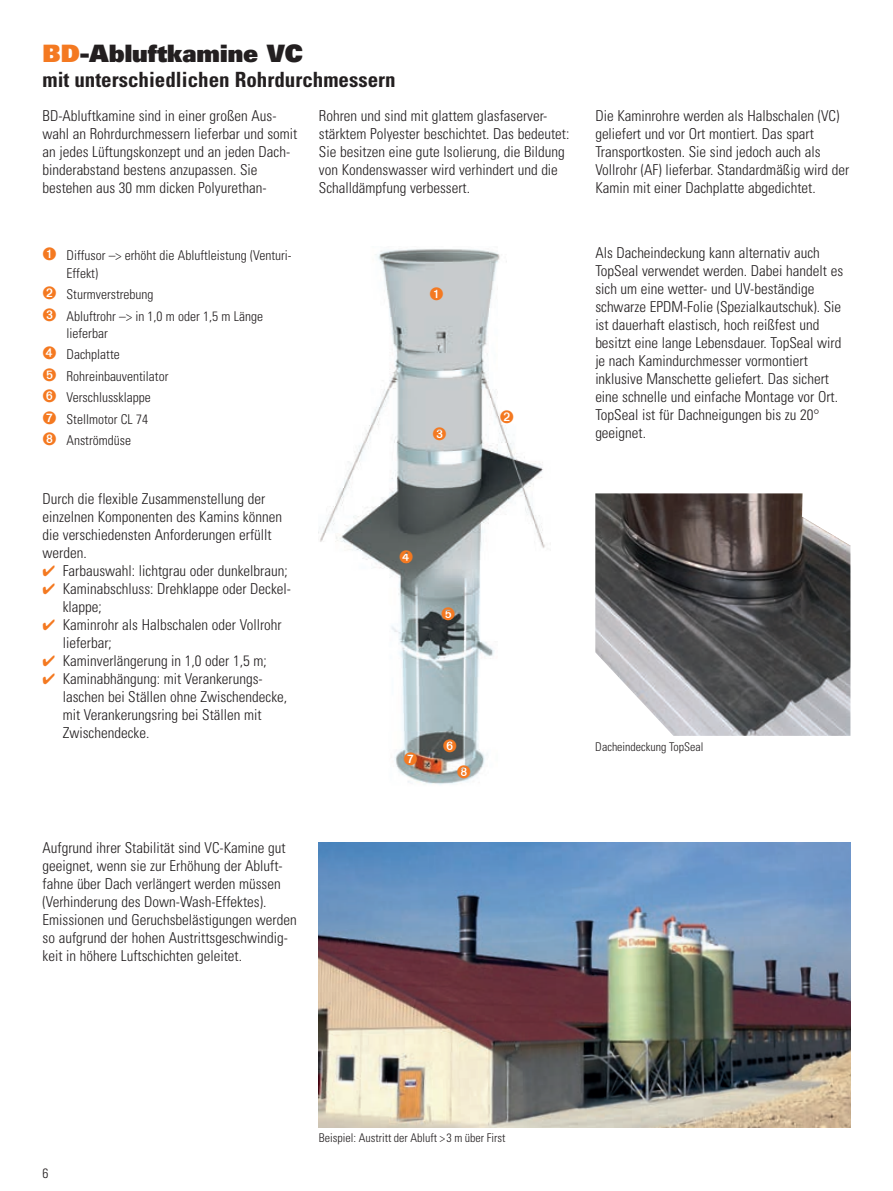
<style>
.page{position:relative;width:893px;height:1191px;background:#fff}
.page>*{position:absolute;margin:0;border:0;box-sizing:border-box;transform-origin:0 0}
.t1{font:24px "Univers LT Std X Black";color:#231f20}
.t2{font:700 condensed 21px "Univers LT Std";color:#231f20}
.t3{font:300 condensed 15px/18px "Univers LT Std";color:#231f20}
.t4{font:300 condensed 13.5px/21.5px "Univers LT Std";color:#231f20}
.t5{font:300 condensed 12px "Univers LT Std";color:#231f20}
.s1{color:#f47921}
</style>
<div class="page">
<img style="left:595px;top:493px;width:255px;height:243px">
<img style="left:320px;top:249px;width:225px;height:536px">
<img style="left:319px;top:842px;width:531px;height:285px">
<svg style="left:430px;top:287px;width:13px;height:13px"></svg>
<svg style="left:433px;top:427px;width:13px;height:13px"></svg>
<svg style="left:501px;top:410px;width:12px;height:13px"></svg>
<svg style="left:444px;top:739px;width:26px;height:39px"></svg>
<svg style="left:404px;top:752px;width:13px;height:13px"></svg>
<svg style="left:400px;top:550px;width:13px;height:13px"></svg>
<svg style="left:442px;top:607px;width:13px;height:13px"></svg>
<h1 class="t1" style="left:43px;top:38px;width:262px"><span class="s1">BD</span>-Abluftkamine VC</h1>
<h2 class="t2" style="left:43px;top:67px;width:355px">mit unterschiedlichen Rohrdurchmessern</h2>
<p class="t3" style="left:43px;top:107px;width:256px">BD-Abluftkamine sind in einer großen Aus&shy;wahl an Rohrdurchmessern lieferbar und somit an jedes Lüftungskonzept und an jeden Dach&shy;binderabstand bestens anzupassen. Sie bestehen aus 30 mm dicken Polyurethan-</p>
<p class="t3" style="left:319px;top:107px;width:252px">Rohren und sind mit glattem glasfaserver&shy;stärktem Polyester beschichtet. Das bedeutet:<br>Sie besitzen eine gute Isolierung, die Bildung von Kondenswasser wird verhindert und die Schalldämpfung verbessert.</p>
<p class="t3" style="left:595px;top:107px;width:256px">Die Kaminrohre werden als Halbschalen (VC) geliefert und vor Ort montiert. Das spart Transportkosten. Sie sind jedoch auch als Vollrohr (AF) lieferbar. Standardmäßig wird der Kamin mit einer Dachplatte abgedichtet.</p>
<p class="t4" style="left:67px;top:247px;width:227px;line-height:17.2px;text-indent:-24px"><span class="s1">➊</span> Diffusor –&gt; erhöht die Abluftleistung (Venturi-<br>Effekt)</p>
<p class="t4" style="left:43px;top:284px;width:222px"><span class="s1">➋</span> Sturmverstrebung<br><span class="s1">➌</span> Abluftrohr –&gt; in 1,0 m oder 1,5 m Länge</p>
<p class="t4" style="left:43px;top:322px;width:127px;text-indent:24px">lieferbar<br><span class="s1">➍</span> Dachplatte<br><span class="s1">➎</span> Rohreinbauventilator<br><span class="s1">➏</span> Verschlussklappe<br><span class="s1">➐</span> Stellmotor CL 74<br><span class="s1">➑</span> Anströmdüse</p>
<p class="t3" style="left:43px;top:490px;width:241px">Durch die flexible Zusammenstellung der einzelnen Komponenten des Kamins können die verschiedensten Anforderungen erfüllt werden.</p>
<p class="t3" style="left:43px;top:562px;width:247px"><span class="s1">✔</span> Farbauswahl: lichtgrau oder dunkelbraun;</p>
<p class="t3" style="left:63px;top:580px;width:229px;text-indent:-20px"><span class="s1">✔</span> Kaminabschluss: Drehklappe oder Deckel&shy;klappe;</p>
<p class="t3" style="left:63px;top:616px;width:220px;text-indent:-20px"><span class="s1">✔</span> Kaminrohr als Halbschalen oder Vollrohr lieferbar;</p>
<p class="t3" style="left:43px;top:652px;width:226px"><span class="s1">✔</span> Kaminverlängerung in 1,0 oder 1,5 m;</p>
<p class="t3" style="left:63px;top:670px;width:226px;text-indent:-20px"><span class="s1">✔</span> Kaminabhängung: mit Verankerungs&shy;laschen bei Ställen ohne Zwischendecke, mit Verankerungsring bei Ställen mit Zwischendecke.</p>
<p class="t3" style="left:43px;top:838px;width:256px">Aufgrund ihrer Stabilität sind VC-Kamine gut geeignet, wenn sie zur Erhöhung der Abluft&shy;fahne über Dach verlängert werden müssen (Verhinderung des Down-Wash-Effektes).<br>Emissionen und Geruchsbelästigungen werden so aufgrund der hohen Austrittsgeschwindig&shy;keit in höhere Luftschichten geleitet.</p>
<p class="t4" style="left:43px;top:1162px;width:7px">6</p>
<p class="t5" style="left:319px;top:1130px;width:188px">Beispiel: Austritt der Abluft &gt; 3 m über First</p>
<p class="t3" style="left:595px;top:243px;width:249px">Als Dacheindeckung kann alternativ auch TopSeal verwendet werden. Dabei handelt es sich um eine wetter- und UV-beständige schwarze EPDM-Folie (Spezialkautschuk). Sie ist dauerhaft elastisch, hoch reißfest und besitzt eine lange Lebensdauer. TopSeal wird je nach Kamindurchmesser vormontiert inklusive Manschette geliefert. Das sichert eine schnelle und einfache Montage vor Ort.<br>TopSeal ist für Dachneigungen bis zu 20° geeignet.</p>
<p class="t5" style="left:595px;top:739px;width:110px">Dacheindeckung TopSeal</p>
</div>
